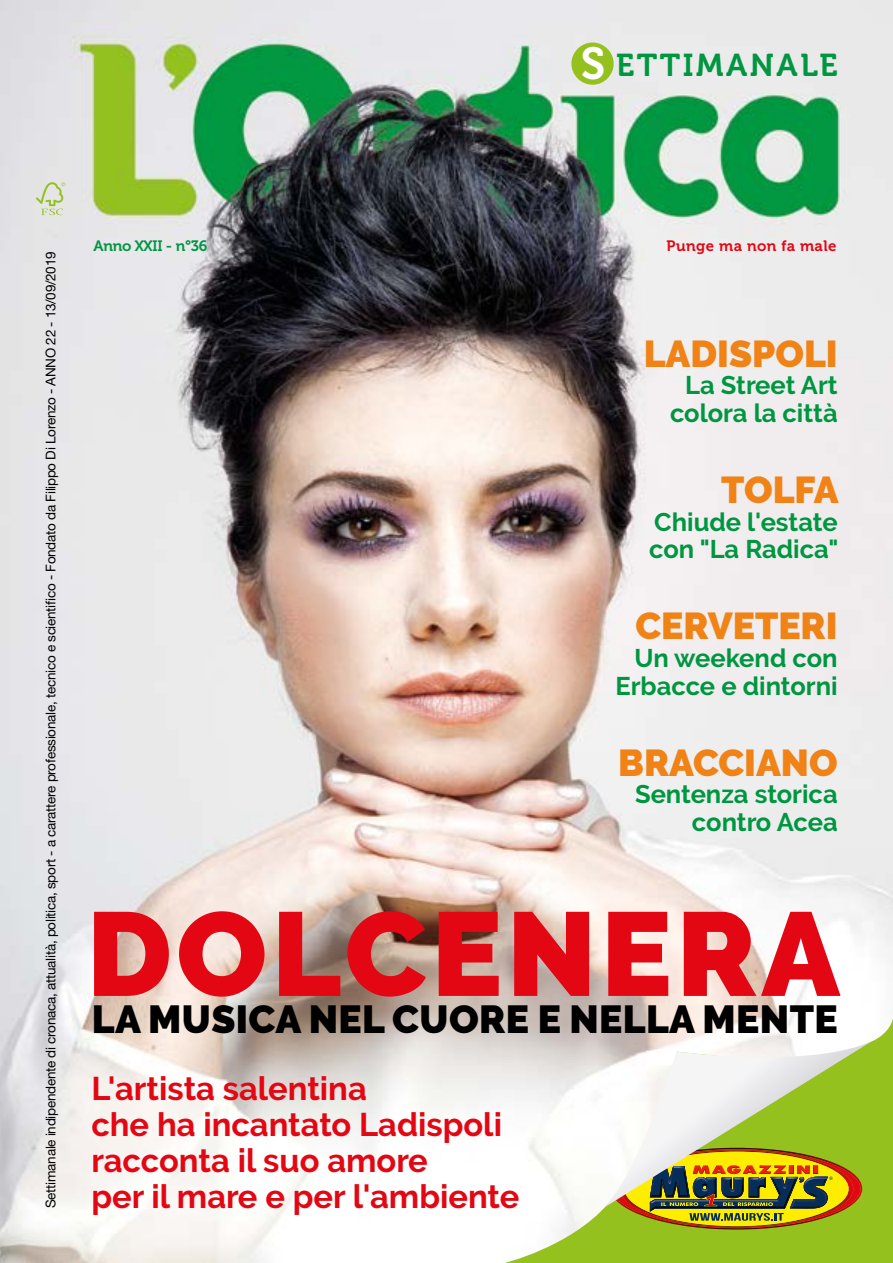
<style>
.page{position:relative;width:893px;height:1263px;background:#fff}
.page>*{position:absolute;margin:0;border:0;box-sizing:border-box;transform-origin:0 0}
.t1{font:900 118.5px "Raleway";letter-spacing:.04em;color:#e30613}
.t2{font:900 39px "Raleway";letter-spacing:.01em;color:#000}
.t3{font:900 37.35px "Raleway";color:#f08216}
.t4{font:700 32.7px/36px "Raleway";color:#e30613}
.t5{font:31.5px "Museo 700";letter-spacing:.08em;color:#009641}
.t6{font:700 25.5px/27.6px "Raleway";color:#009641;text-align:right}
.t7{font:15px "Museo 700";letter-spacing:.03em;color:#e30613}
.t8{font:15px "Museo 700";letter-spacing:-.02em;color:#009641}
.t9{font:13.5px "Helvetica Neue LT Std";letter-spacing:-.02em;color:#000}
.s1{font-size:44.7px;color:#fff}
</style>
<div class="page">
<img style="left:0;top:0;width:893px;height:1263px">
<svg style="left:502px;top:956px;width:391px;height:307px"></svg>
<svg style="left:605px;top:1040px;width:268px;height:188px"></svg>
<svg style="left:36px;top:182px;width:29px;height:33px"></svg>
<svg style="left:571px;top:43px;width:43px;height:42px;background:#a8ca4d"></svg>
<h3 class="t5" style="left:581px;top:47px;width:258px"><span class="s1">S</span> ETTIMANALE</h3>
<p class="t9" style="left:43px;top:1208px;width:958px;rotate:-90deg">Settimanale indipendente di cronaca, attualità, politica, sport - a carattere professionale, tecnico e scientifico - Fondato da Filippo Di Lorenzo - ANNO 22 - 13/09/2019</p>
<p class="t8" style="left:94px;top:238px;width:116px">Anno XXII - n°36</p>
<p class="t7" style="left:667px;top:238px;width:172px">Punge ma non fa male</p>
<h3 class="t3" style="left:644px;top:332px;width:195px">LADISPOLI</h3>
<h3 class="t6" style="left:670px;top:372px;width:169px;text-align:center">La Street Art colora la città</h3>
<h3 class="t3" style="left:721px;top:468px;width:119px">TOLFA</h3>
<h3 class="t6" style="left:649px;top:508px;width:191px;text-align:left">Chiude l'estate con "La Radica"</h3>
<h3 class="t3" style="left:635px;top:605px;width:204px">CERVETERI</h3>
<h3 class="t6" style="left:616px;top:644px;width:224px">Un weekend con<br>Erbacce e dintorni</h3>
<h3 class="t3" style="left:618px;top:741px;width:221px">BRACCIANO</h3>
<h3 class="t6" style="left:635px;top:781px;width:204px">Sentenza storica contro Acea</h3>
<h1 class="t1" style="left:87px;top:885px;width:755px">DOLCENERA</h1>
<h2 class="t2" style="left:92px;top:997px;width:747px">LA MUSICA NEL CUORE E NELLA MENTE</h2>
<h3 class="t4" style="left:91px;top:1071px;width:412px">L'artista salentina<br>che ha incantato Ladispoli racconta il suo amore</h3>
<h3 class="t4" style="left:91px;top:1179px;width:429px">per il mare e per l'ambiente</h3>
</div>
